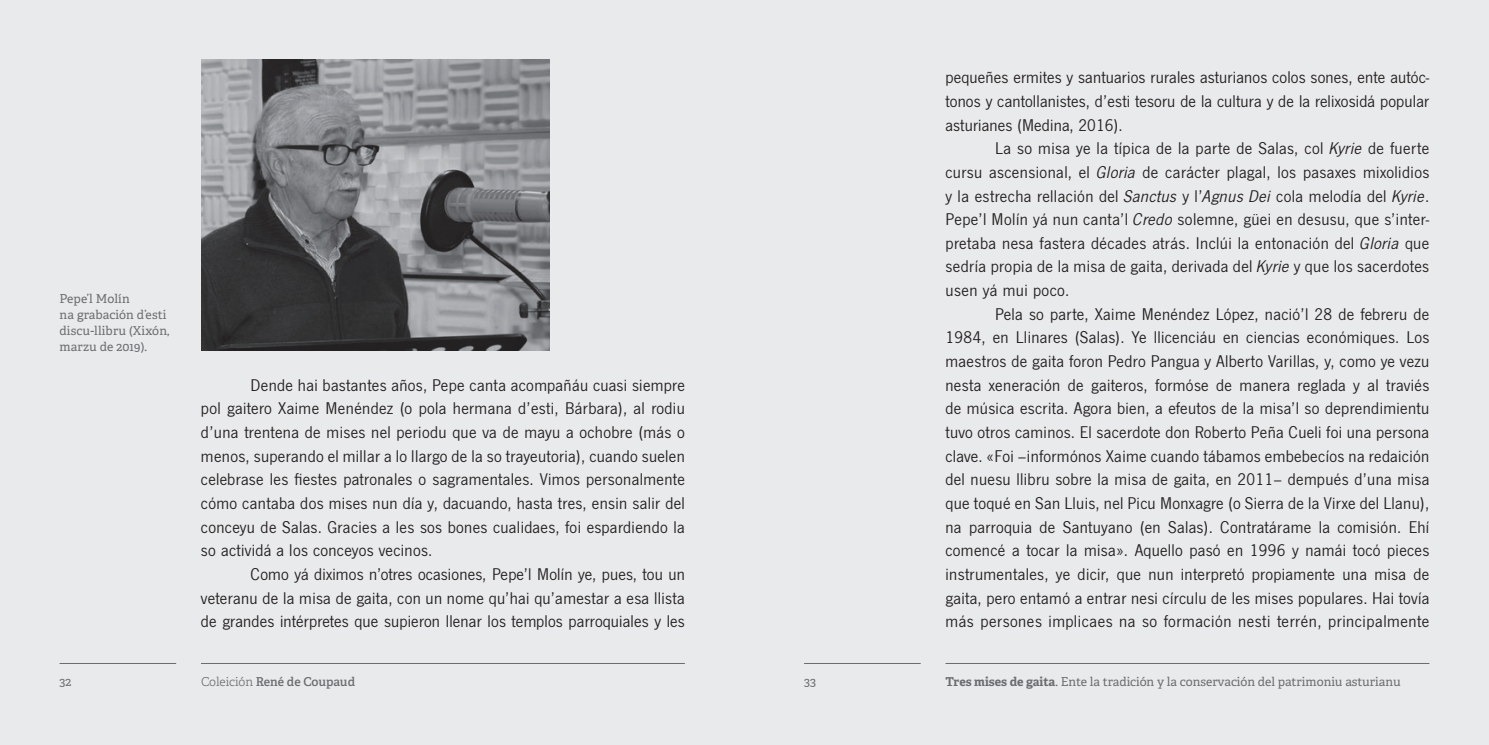
<style>
.page{position:relative;width:1489px;height:745px;background:#fff}
.page>*{position:absolute;margin:0;border:0;box-sizing:border-box;transform-origin:0 0}
.t1{font:17.5px/23.6px "News Got";letter-spacing:.02em;color:#231f20;text-align:justify}
.t2{font:12.25px/15.8px "Adelle";color:#6c6d70}
.t3{font:600 12.25px "Adelle";color:#6c6d70}
.s1{font-style:italic}
.s2{font-weight:300}
.s3{font-weight:700}
</style>
<div class="page">
<div style="left:0;top:0;width:744px;height:744px;background:#e9eaeb"></div>
<div style="left:744px;top:0;width:744px;height:744px;background:#e9eaeb"></div>
<hr style="left:945px;top:662px;width:484px;height:1px;background:#6c6d70">
<hr style="left:201px;top:662px;width:484px;height:1px;background:#6c6d70">
<hr style="left:804px;top:662px;width:116px;height:1px;background:#6c6d70">
<hr style="left:60px;top:662px;width:116px;height:1px;background:#6c6d70">
<img style="left:201px;top:60px;width:348px;height:290px">
<p class="t2" style="left:60px;top:291px;width:111px">Pepe’l Molín<br>na grabación d’esti discu-llibru (Xixón, marzu de 2019).</p>
<p class="t1" style="left:201px;top:373px;width:485px;text-indent:50px">Dende hai bastantes años, Pepe canta acompañáu cuasi siempre pol gaitero Xaime Menéndez (o pola hermana d’esti, Bárbara), al rodiu d’una trentena de mises nel periodu que va de mayu a ochobre (más o menos, superando el millar a lo llargo de la so trayeutoria), cuando suelen celebrase les fiestes patronales o sagramentales. Vimos personalmente cómo cantaba dos mises nun día y, dacuando, hasta tres, ensin salir del conceyu de Salas. Gracies a les sos bones cualidaes, foi espardiendo la so actividá a los conceyos vecinos.</p>
<p class="t1" style="left:201px;top:562px;width:485px;text-indent:50px">Como yá diximos n’otres ocasiones, Pepe’l Molín ye, pues, tou un veteranu de la misa de gaita, con un nome qu’hai qu’amestar a esa llista de grandes intérpretes que supieron llenar los templos parroquiales y les</p>
<p class="t1" style="left:945px;top:66px;width:485px">pequeñes ermites y santuarios rurales asturianos colos sones, ente autóc&shy;tonos y cantollanistes, d’esti tesoru de la cultura y de la relixosidá popular asturianes (Medina, 2016).</p>
<p class="t1" style="left:945px;top:137px;width:485px;text-indent:50px">La so misa ye la típica de la parte de Salas, col <span class="s1">Kyrie</span> de fuerte cursu ascensional, el <span class="s1">Gloria</span> de carácter plagal, los pasaxes mixolidios y la estrecha rellación del <span class="s1">Sanctus</span> y l’<span class="s1">Agnus Dei</span> cola melodía del <span class="s1">Kyrie</span>.<br>Pepe’l Molín yá nun canta’l <span class="s1">Credo</span> solemne, güei en desusu, que s’inter&shy;pretaba nesa fastera décades atrás. Inclúi la entonación del <span class="s1">Gloria</span> que sedría propia de la misa de gaita, derivada del <span class="s1">Kyrie</span> y que los sacerdotes usen yá mui poco.</p>
<p class="t1" style="left:945px;top:302px;width:485px;text-indent:50px">Pela so parte, Xaime Menéndez López, nació’l 28 de febreru de 1984, en Llinares (Salas). Ye llicenciáu en ciencias económiques. Los maestros de gaita foron Pedro Pangua y Alberto Varillas, y, como ye vezu nesta xeneración de gaiteros, formóse de manera reglada y al traviés de música escrita. Agora bien, a efeutos de la misa’l so deprendimientu tuvo otros caminos. El sacerdote don Roberto Peña Cueli foi una persona clave. «Foi –informónos Xaime cuando tábamos embebecíos na redaición del nuesu llibru sobre la misa de gaita, en 2011– dempués d’una misa que toqué en San Lluis, nel Picu Monxagre (o Sierra de la Virxe del Llanu), na parroquia de Santuyano (en Salas). Contratárame la comisión. Ehí comencé a tocar la misa». Aquello pasó en 1996 y namái tocó pieces instrumentales, ye dicir, que nun interpretó propiamente una misa de gaita, pero entamó a entrar nesi círculu de les mises populares. Hai tovía más persones implicaes na so formación nesti terrén, principalmente</p>
<p class="t2" style="left:60px;top:673px;width:13px">32</p>
<p class="t3" style="left:201px;top:673px;width:155px"><span class="s2">Coleición</span> René de Coupaud</p>
<p class="t2" style="left:804px;top:673px;width:13px">33</p>
<p class="t2" style="left:945px;top:673px;width:457px"><span class="s3">Tres mises de gaita</span>. Ente la tradición y la conservación del patrimoniu asturianu</p>
</div>
